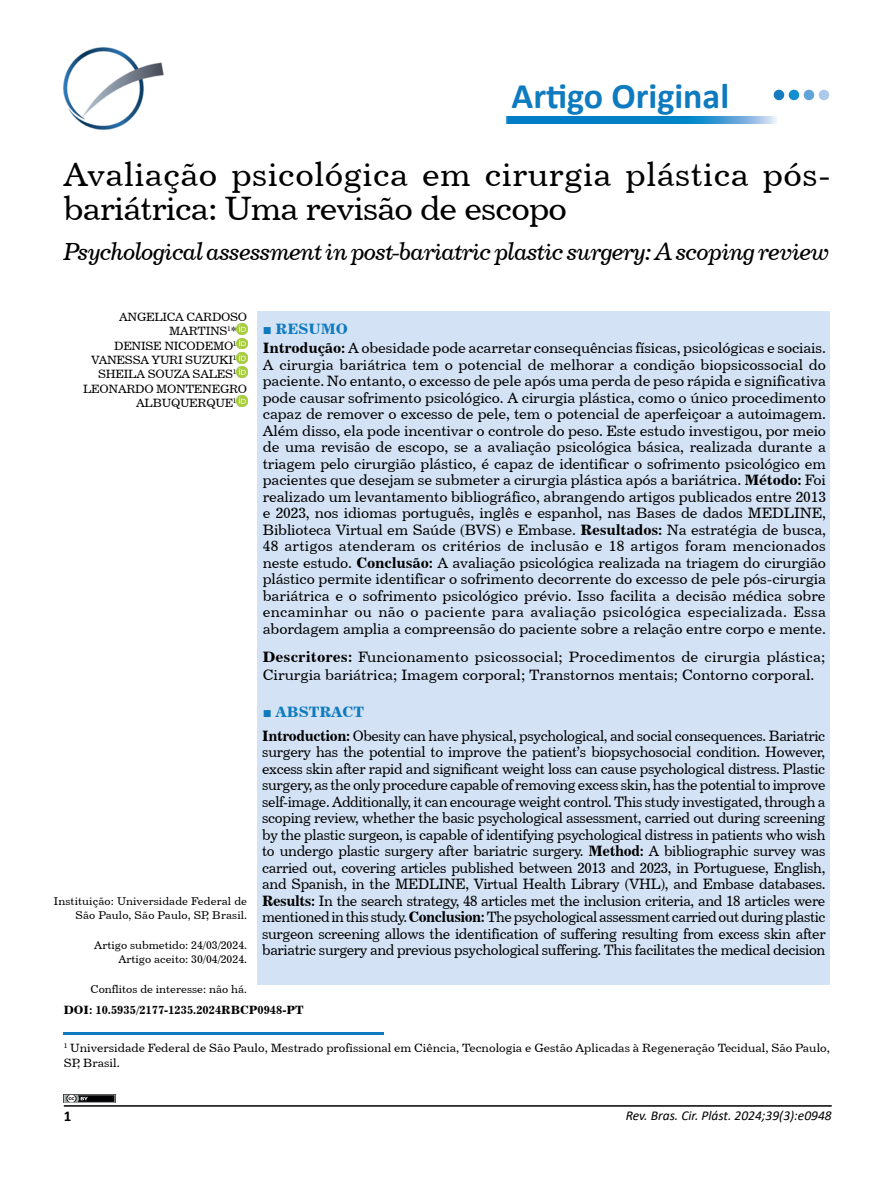
<style>
.page{position:relative;width:893px;height:1191px;background:#fff}
.page>*{position:absolute;margin:0;border:0;box-sizing:border-box;transform-origin:0 0}
.t1{font:700 36px "Calibri";color:#0e7abf}
.t2{font:33.75px/34.5px "Century 731 BT Roman A";letter-spacing:.01em;color:#000}
.t3{font:24.75px "Century 731 BT Italic A";letter-spacing:-.035em;color:#000}
.t4{font:15px/16.5px "Century 731 BT Roman A";color:#000;text-align:justify}
.t5{font:15px/16.5px "Century 731 BT Roman A";color:#000;text-align:justify;scale:.95 1}
.t6{font:15px "Century 731 BT Bold A";color:#0e7abf}
.t7{font:700 15px "Calibri";color:#000}
.t8{font:italic 13.5px "Calibri";color:#000}
.t9{font:12px/15px "Century 731 BT Roman A";color:#000}
.t10{font:12px "Century 731 BT Roman A";letter-spacing:-.025em;color:#000}
.t11{font:12px "Century 731 BT Bold A";color:#000}
.t12{font:11.25px/13.5px "Century 731 BT Roman A";color:#000;text-align:right}
.s1{font-family:"Times New Roman";font-weight:700}
.s2{font-family:"Century 731 BT Bold A"}
</style>
<div class="page">
<hr style="left:64px;top:1105px;width:768px;height:1px;background:#000">
<svg style="left:236px;top:324px;width:11px;height:53px"></svg>
<svg style="left:236px;top:396px;width:11px;height:10px"></svg>
<img style="left:63px;top:47px;width:101px;height:82px">
<div style="left:258px;top:312px;width:572px;height:672px;background:#d3e2f4"></div>
<hr style="left:64px;top:1032px;width:320px;height:2px;background:#0e7abf">
<img style="left:64px;top:1094px;width:51px;height:9px">
<div style="left:774px;top:90px;width:9px;height:9px;background:#167bc0;border-radius:50%"></div>
<div style="left:774px;top:90px;width:10px;height:10px;border:2px solid #167bc0;border-radius:50%"></div>
<div style="left:789px;top:90px;width:9px;height:9px;background:#148ecf;border-radius:50%"></div>
<div style="left:789px;top:90px;width:10px;height:10px;border:2px solid #148ecf;border-radius:50%"></div>
<div style="left:804px;top:90px;width:9px;height:9px;background:#60a3d8;border-radius:50%"></div>
<div style="left:804px;top:90px;width:10px;height:10px;border:2px solid #61a4d8;border-radius:50%"></div>
<div style="left:819px;top:90px;width:9px;height:9px;background:#acc9e9;border-radius:50%"></div>
<div style="left:819px;top:90px;width:10px;height:10px;border:2px solid #acc9e9;border-radius:50%"></div>
<img style="left:506px;top:116px;width:271px;height:7px">
<h1 class="t1" style="left:511px;top:70px;width:219px">Artigo Original</h1>
<h2 class="t2" style="left:63px;top:156px;width:768px">Avaliação psicológica em cirurgia plástica pós&shy;bariátrica: Uma revisão de escopo</h2>
<h3 class="t3" style="left:63px;top:236px;width:768px">Psychological assessment in post-bariatric plastic surgery: A scoping review</h3>
<p class="t10" style="left:119px;top:309px;width:130px">ANGELICA CARDOSO</p>
<p class="t10" style="left:169px;top:324px;width:69px">MARTINS<sup>1</sup>*</p>
<p class="t10" style="left:114px;top:338px;width:124px">DENISE NICODEMO<sup>1</sup></p>
<p class="t10" style="left:91px;top:352px;width:147px">VANESSA YURI SUZUKI<sup>1</sup></p>
<p class="t10" style="left:98px;top:367px;width:140px">SHEILA SOUZA SALES<sup>1</sup></p>
<p class="t10" style="left:83px;top:381px;width:165px">LEONARDO MONTENEGRO</p>
<p class="t10" style="left:136px;top:396px;width:102px">ALBUQUERQUE<sup>1</sup></p>
<p class="t12" style="left:54px;top:894px;width:195px">Instituição: Universidade Federal de<br>São Paulo, São Paulo, SP, Brasil.</p>
<p class="t12" style="left:94px;top:938px;width:154px">Artigo submetido: 24/03/2024.<br>Artigo aceito: 30/04/2024.</p>
<p class="t12" style="left:91px;top:982px;width:158px">Conflitos de interesse: não há.</p>
<p class="t6" style="left:263px;top:319px;width:87px"><span class="s1">■</span> RESUMO</p>
<p class="t4" style="left:263px;top:339px;width:565px"><span class="s2">Introdução:</span> A obesidade pode acarretar consequências físicas, psicológicas e sociais.<br>A cirurgia bariátrica tem o potencial de melhorar a condição biopsicossocial do paciente. No entanto, o excesso de pele após uma perda de peso rápida e significativa pode causar sofrimento psicológico. A cirurgia plástica, como o único procedimento capaz de remover o excesso de pele, tem o potencial de aperfeiçoar a autoimagem.<br>Além disso, ela pode incentivar o controle do peso. Este estudo investigou, por meio de uma revisão de escopo, se a avaliação psicológica básica, realizada durante a triagem pelo cirurgião plástico, é capaz de identificar o sofrimento psicológico em pacientes que desejam se submeter a cirurgia plástica após a bariátrica. <span class="s2">Método:</span> Foi realizado um levantamento bibliográfico, abrangendo artigos publicados entre 2013 e 2023, nos idiomas português, inglês e espanhol, nas Bases de dados MEDLINE, Biblioteca Virtual em Saúde (BVS) e Embase. <span class="s2">Resultados:</span> Na estratégia de busca, 48 artigos atenderam os critérios de inclusão e 18 artigos foram mencionados neste estudo. <span class="s2">Conclusão:</span> A avaliação psicológica realizada na triagem do cirurgião plástico permite identificar o sofrimento decorrente do excesso de pele pós-cirurgia bariátrica e o sofrimento psicológico prévio. Isso facilita a decisão médica sobre encaminhar ou não o paciente para avaliação psicológica especializada. Essa abordagem amplia a compreensão do paciente sobre a relação entre corpo e mente.</p>
<p class="t4" style="left:263px;top:647px;width:564px;line-height:18px"><span class="s2">Descritores:</span> Funcionamento psicossocial; Procedimentos de cirurgia plástica;<br>Cirurgia bariátrica; Imagem corporal; Transtornos mentais; Contorno corporal.</p>
<p class="t6" style="left:263px;top:703px;width:103px"><span class="s1">■</span> ABSTRACT</p>
<p class="t5" style="left:262px;top:727px;width:595px"><span class="s2">Introduction:</span> Obesity can have physical, psychological, and social consequences. Bariatric surgery has the potential to improve the patient’s biopsychosocial condition. However, excess skin after rapid and significant weight loss can cause psychological distress. Plastic surgery, as the only procedure capable of removing excess skin, has the potential to improve self-image. Additionally, it can encourage weight control. This study investigated, through a scoping review, whether the basic psychological assessment, carried out during screening by the plastic surgeon, is capable of identifying psychological distress in patients who wish to undergo plastic surgery after bariatric surgery. <span class="s2">Method:</span> A bibliographic survey was carried out, covering articles published between 2013 and 2023, in Portuguese, English, and Spanish, in the MEDLINE, Virtual Health Library (VHL), and Embase databases.<br><span class="s2">Results:</span> In the search strategy, 48 articles met the inclusion criteria, and 18 articles were mentioned in this study. <span class="s2">Conclusion:</span> The psychological assessment carried out during plastic surgeon screening allows the identification of suffering resulting from excess skin after bariatric surgery and previous psychological suffering. This facilitates the medical decision</p>
<p class="t11" style="left:64px;top:1002px;width:241px">DOI: 10.5935/2177-1235.2024RBCP0948-PT</p>
<p class="t9" style="left:64px;top:1040px;width:768px"><sup>1</sup> Universidade Federal de São Paulo, Mestrado profissional em Ciência, Tecnologia e Gestão Aplicadas à Regeneração Tecidual, São Paulo,<br>SP, Brasil.</p>
<p class="t7" style="left:64px;top:1105px;width:9px">1</p>
<p class="t8" style="left:626px;top:1106px;width:208px">Rev. Bras. Cir. Plást. 2024;39(3):e0948</p>
</div>
